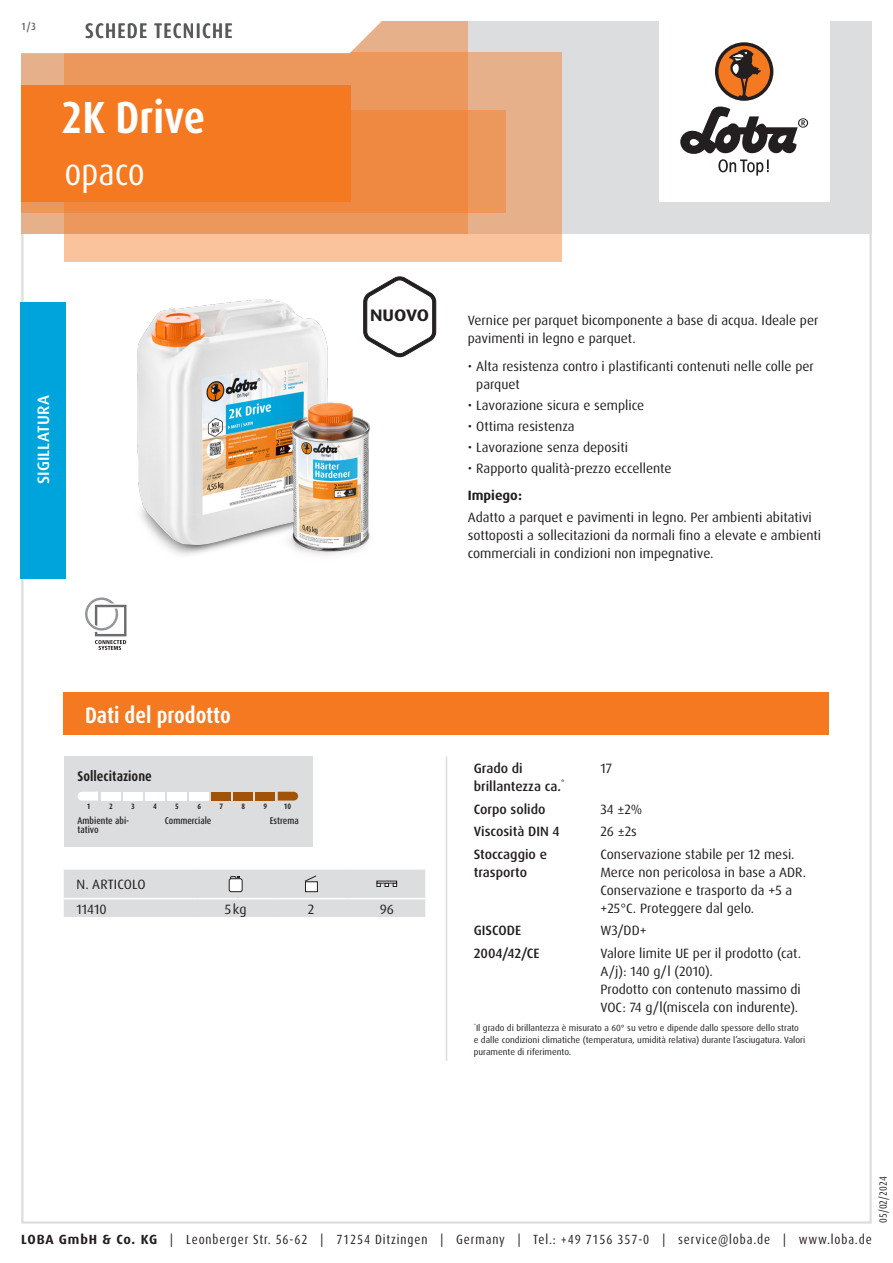
<style>
.page{position:relative;width:893px;height:1263px;background:#fff}
.page>*{position:absolute;margin:0;border:0;box-sizing:border-box;transform-origin:0 0}
.Produktname_weiss{font:700 condensed 45px "Dax Pro";color:#fff}
.Variante_weiss{font:condensed 37.5px "Dax Pro";color:#fff}
.Abschnitt{font:700 condensed 22.5px "Dax Pro";color:#fff}
.TI{font:500 condensed 21px "Dax Pro";letter-spacing:.06em;color:#57585a}
.Logos_Hinweis_Neuheit{font:700 expanded 16.65px "Dax Pro";letter-spacing:-.01em;color:#231f20}
.Produktart_Versiegelung{font:500 16.5px "Dax Pro";letter-spacing:.01em;color:#fff}
.skala_name{font:700 condensed 14.1px "Dax Pro";color:#231f20}
.Text{font:13.5px/18px "Dax Pro";color:#231f20}
.Text_ohne_Silbentrennung{font:13.5px/18px "Dax Pro";color:#231f20}
.Text_Medium{font:500 13.5px/18px "Dax Pro";color:#231f20}
.Text_Großbuchstaben{font:13.5px "Dax Pro";letter-spacing:.01em;color:#231f20}
.Text_Bold{font:700 13.5px "Dax Pro";color:#231f20}
.Text_zentriert{font:13.5px "Dax Pro";color:#231f20}
.t1{font:condensed 13.35px "Dax Pro";letter-spacing:.065em;color:#231f20}
.t2{font:condensed 10.5px "Dax Pro";color:#231f20}
.t3{font:500 condensed 10.5px "Dax Pro";color:#57585a}
.skala_desc_left{font:500 condensed 9.75px/8.9px "Dax Pro";color:#231f20}
.skala_desc_middle{font:500 condensed 9.75px "Dax Pro";color:#231f20}
.skala_desc_right{font:500 condensed 9.75px "Dax Pro";color:#231f20}
.Footnote{font:9px/12px "Dax Pro";color:#231f20}
.skala_number{font:700 condensed 7.8px "Dax Pro";color:#231f20}
.s1{font-weight:700;font-stretch:normal}
</style>
<div class="page">
<hr style="left:446px;top:756px;width:1px;height:305px;background:#dcdddf">
<svg style="left:64px;top:869px;width:361px;height:48px;background:#dcdcde"></svg>
<div style="left:64px;top:756px;width:249px;height:91px;background:#dcdddf"></div>
<svg style="left:78px;top:792px;width:20px;height:8px"></svg>
<div style="left:101px;top:792px;width:20px;height:8px;background:#fff"></div>
<div style="left:123px;top:792px;width:20px;height:8px;background:#fff"></div>
<div style="left:145px;top:792px;width:20px;height:8px;background:#fff"></div>
<div style="left:167px;top:792px;width:20px;height:8px;background:#fff"></div>
<div style="left:189px;top:792px;width:20px;height:8px;background:#fff"></div>
<div style="left:212px;top:792px;width:19px;height:8px;background:#a15409"></div>
<div style="left:234px;top:792px;width:19px;height:8px;background:#a15409"></div>
<div style="left:256px;top:792px;width:19px;height:8px;background:#a15409"></div>
<svg style="left:278px;top:792px;width:20px;height:8px"></svg>
<div style="left:64px;top:692px;width:765px;height:43px;background:#f47921"></div>
<svg style="left:85px;top:597px;width:41px;height:53px"></svg>
<img style="left:137px;top:299px;width:265px;height:256px">
<div style="left:20px;top:302px;width:46px;height:276px;background:#00a4dc"></div>
<div style="left:21px;top:21px;width:851px;height:213px;background:#dcdddf"></div>
<div style="left:659px;top:0;width:170px;height:202px;background:#fff"></div>
<svg style="left:680px;top:106px;width:128px;height:70px"></svg>
<div style="left:715px;top:42px;width:58px;height:59px;background:#231f20;border-radius:50%"></div>
<svg style="left:718px;top:45px;width:52px;height:52px"></svg>
<div style="left:64px;top:52px;width:497px;height:209px;background:linear-gradient(to right,#fec79f,#efb992)"></div>
<div style="left:21px;top:111px;width:485px;height:102px;background:#ec975b"></div>
<svg style="left:21px;top:21px;width:447px;height:213px;background:#ec9355"></svg>
<svg style="left:21px;top:21px;width:411px;height:34px;background:#faede4"></svg>
<div style="left:21px;top:85px;width:330px;height:117px;background:#f47921"></div>
<svg style="left:363px;top:276px;width:73px;height:81px"></svg>
<p class="t3" style="left:21px;top:19px;width:16px">1/3</p>
<p class="TI" style="left:85px;top:17px;width:149px">SCHEDE TECNICHE</p>
<p class="Produktname_weiss" style="left:61px;top:89px;width:146px">2K Drive</p>
<p class="Variante_weiss" style="left:64px;top:148px;width:82px">opaco</p>
<p class="Produktart_Versiegelung" style="left:33px;top:484px;width:91px;rotate:-90deg">SIGILLATURA</p>
<p class="Logos_Hinweis_Neuheit" style="left:370px;top:304px;width:61px">NUOVO</p>
<p class="Text" style="left:468px;top:312px;width:352px">Vernice per parquet bicomponente a base di acqua. Ideale per pavimenti in legno e parquet.</p>
<p class="Text" style="left:476px;top:357px;width:339px;text-indent:-9px">• Alta resistenza contro i plastificanti contenuti nelle colle per parquet</p>
<p class="Text" style="left:468px;top:396px;width:178px">• Lavorazione sicura e semplice</p>
<p class="Text" style="left:468px;top:417px;width:108px">• Ottima resistenza</p>
<p class="Text" style="left:468px;top:438px;width:162px">• Lavorazione senza depositi</p>
<p class="Text" style="left:468px;top:459px;width:205px">• Rapporto qualità-prezzo eccellente</p>
<p class="Text_Bold" style="left:468px;top:487px;width:56px">Impiego:</p>
<p class="Text" style="left:468px;top:508px;width:355px">Adatto a parquet e pavimenti in legno. Per ambienti abitativi sottoposti a sollecitazioni da normali fino a elevate e ambienti commerciali in condizioni non impegnative.</p>
<p class="Abschnitt" style="left:85px;top:700px;width:147px">Dati del prodotto</p>
<p class="skala_name" style="left:78px;top:767px;width:76px">Sollecitazione</p>
<p class="skala_number" style="left:87px;top:802px;width:5px">1</p>
<p class="skala_number" style="left:109px;top:802px;width:5px">2</p>
<p class="skala_number" style="left:131px;top:802px;width:5px">3</p>
<p class="skala_number" style="left:153px;top:802px;width:5px">4</p>
<p class="skala_number" style="left:175px;top:802px;width:5px">5</p>
<p class="skala_number" style="left:197px;top:802px;width:5px">6</p>
<p class="skala_number" style="left:219px;top:802px;width:5px">7</p>
<p class="skala_number" style="left:241px;top:802px;width:5px">8</p>
<p class="skala_number" style="left:264px;top:802px;width:5px">9</p>
<p class="skala_number" style="left:284px;top:802px;width:9px">10</p>
<p class="skala_desc_left" style="left:78px;top:816px;width:53px">Ambiente abi&shy;tativo</p>
<p class="skala_desc_middle" style="left:165px;top:815px;width:48px">Commerciale</p>
<p class="skala_desc_right" style="left:270px;top:815px;width:31px">Estrema</p>
<p class="Text_Großbuchstaben" style="left:77px;top:876px;width:70px">N. ARTICOLO</p>
<p class="Text" style="left:77px;top:900px;width:32px">11410</p>
<p class="Text_zentriert" style="left:225px;top:900px;width:23px">5kg</p>
<p class="Text_zentriert" style="left:308px;top:900px;width:8px">2</p>
<p class="Text_zentriert" style="left:380px;top:900px;width:16px">96</p>
<p class="Text_Medium" style="left:474px;top:759px;width:92px">Grado di brillantezza ca.<sup>*</sup></p>
<p class="Text_ohne_Silbentrennung" style="left:600px;top:759px;width:13px">17</p>
<p class="Text_Medium" style="left:474px;top:800px;width:73px">Corpo solido</p>
<p class="Text_ohne_Silbentrennung" style="left:600px;top:800px;width:43px">34 ±2%</p>
<p class="Text_Medium" style="left:474px;top:822px;width:87px">Viscosità DIN 4</p>
<p class="Text_ohne_Silbentrennung" style="left:600px;top:822px;width:38px">26 ±2s</p>
<p class="Text_Medium" style="left:474px;top:845px;width:75px">Stoccaggio e trasporto</p>
<p class="Text_ohne_Silbentrennung" style="left:600px;top:845px;width:196px">Conservazione stabile per 12 mesi.</p>
<p class="Text_ohne_Silbentrennung" style="left:600px;top:863px;width:207px">Merce non pericolosa in base a ADR.</p>
<p class="Text_ohne_Silbentrennung" style="left:600px;top:881px;width:193px">Conservazione e trasporto da +5 a +25°C. Proteggere dal gelo.</p>
<p class="Text_Medium" style="left:474px;top:922px;width:49px">GISCODE</p>
<p class="Text_ohne_Silbentrennung" style="left:600px;top:922px;width:48px">W3/DD+</p>
<p class="Text_Medium" style="left:474px;top:944px;width:67px">2004/42/CE</p>
<p class="Text_ohne_Silbentrennung" style="left:600px;top:944px;width:202px">Valore limite UE per il prodotto (cat.<br>A/j): 140 g/l (2010).</p>
<p class="Text_ohne_Silbentrennung" style="left:600px;top:980px;width:202px">Prodotto con contenuto massimo di<br>VOC: 74 g/l(miscela con indurente).</p>
<p class="Footnote" style="left:474px;top:1022px;width:333px"><sup>*</sup>Il grado di brillantezza è misurato a 60° su vetro e dipende dallo spessore dello strato e dalle condizioni climatiche (temperatura, umidità relativa) durante l’asciugatura. Valori puramente di riferimento.</p>
<p class="t2" style="left:876px;top:1222px;width:48px;rotate:-90deg">05/02/2024</p>
<p class="t1" style="left:21px;top:1230px;width:852px"><span class="s1">LOBA GmbH &amp; Co. KG</span> | Leonberger Str. 56-62 | 71254 Ditzingen | Germany | Tel.: +49 7156 357-0 | service@loba.de | www.loba.de</p>
</div>
